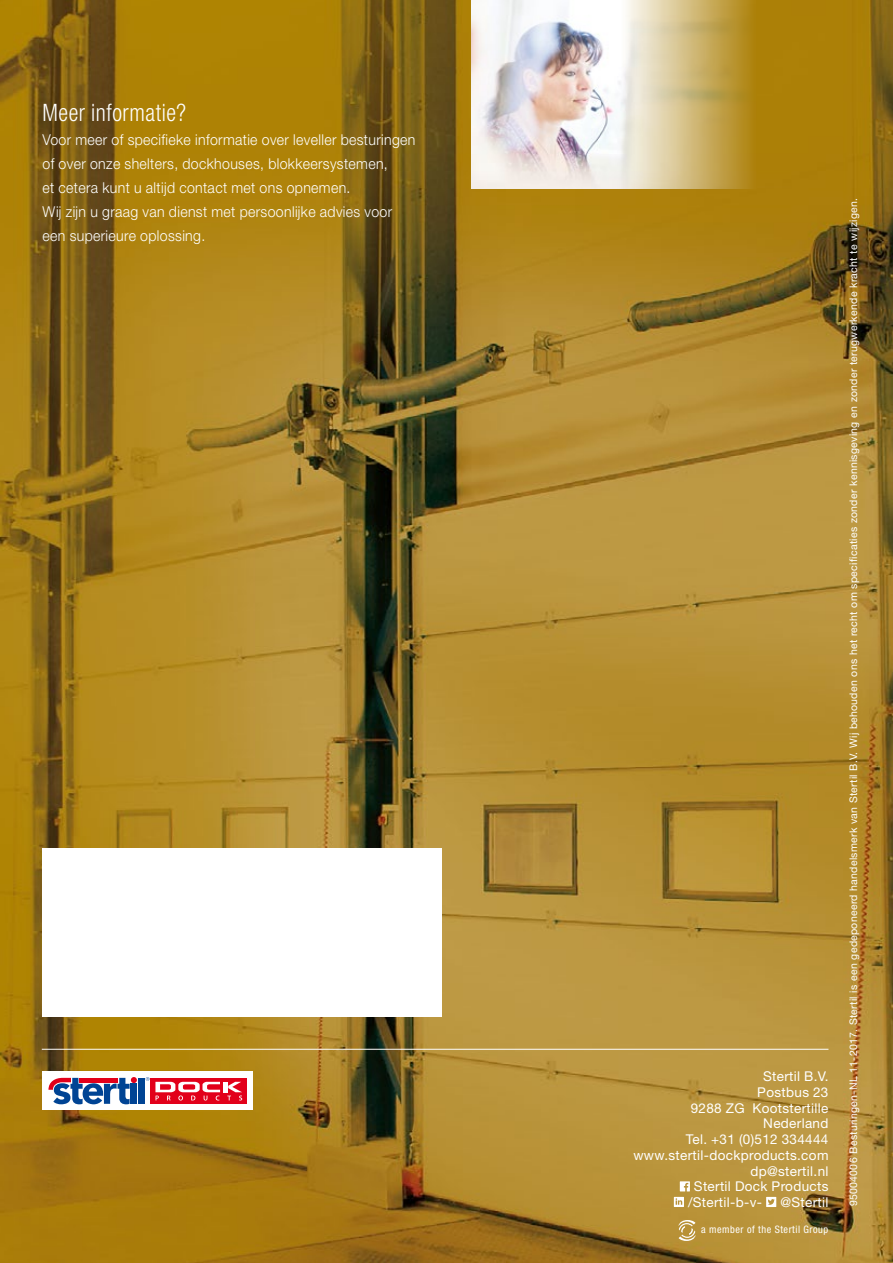
<style>
.page{position:relative;width:893px;height:1263px;background:#fff}
.page>*{position:absolute;margin:0;border:0;box-sizing:border-box;transform-origin:0 0}
.t1{font:300 condensed 24px "Helvetica Neue LT Std";letter-spacing:.025em;color:#fff;scale:.94 1}
.t2{font:300 15px/24px "Helvetica Neue LT Std";letter-spacing:.025em;color:#fff;scale:.94 1}
.t3{font:13.5px "Helvetica Neue LT Std";letter-spacing:.025em;color:#fff}
.t4{font:10.5px "Helvetica Neue LT Std";letter-spacing:.025em;color:#fff}
.t5{font:condensed 10.35px "Helvetica Neue LT Std";letter-spacing:.05em;color:#fff}
</style>
<div class="page">
<img style="left:0;top:0;width:893px;height:1263px">
<img style="left:472px;top:0;width:283px;height:189px">
<div style="left:43px;top:1071px;width:210px;height:39px;background:#fff"></div>
<div style="left:139px;top:1078px;width:6px;height:26px;background:#004494"></div>
<svg style="left:48px;top:1077px;width:89px;height:27px"></svg>
<svg style="left:146px;top:1077px;width:3px;height:4px"></svg>
<div style="left:150px;top:1078px;width:97px;height:26px;background:#e2001a"></div>
<hr style="left:223px;top:1082px;width:4px;height:10px;background:#fff">
<svg style="left:155px;top:1082px;width:65px;height:18px"></svg>
<svg style="left:227px;top:1082px;width:15px;height:18px"></svg>
<svg style="left:678px;top:1220px;width:18px;height:21px"></svg>
<svg style="left:680px;top:1181px;width:10px;height:10px"></svg>
<svg style="left:674px;top:1197px;width:10px;height:10px"></svg>
<svg style="left:766px;top:1197px;width:10px;height:10px"></svg>
<hr style="left:42px;top:1049px;width:786px;height:1px;background:#fff">
<div style="left:43px;top:849px;width:399px;height:168px;background:#fff"></div>
<h1 class="t1" style="left:43px;top:99px;width:154px">Meer informatie?</h1>
<p class="t2" style="left:43px;top:127px;width:398px">Voor meer of specifieke informatie over leveller besturingen of over onze shelters, dockhouses, blokkeersystemen,<br>et cetera kunt u altijd contact met ons opnemen.<br>Wij zijn u graag van dienst met persoonlijke advies voor een superieure oplossing.</p>
<p class="t3" style="left:763px;top:1068px;width:67px">Stertil B.V.</p>
<p class="t3" style="left:757px;top:1084px;width:73px">Postbus 23</p>
<p class="t3" style="left:691px;top:1100px;width:139px">9288 ZG Kootstertille</p>
<p class="t3" style="left:763px;top:1115px;width:67px">Nederland</p>
<p class="t3" style="left:686px;top:1131px;width:144px">Tel. +31 (0)512 334444</p>
<p class="t3" style="left:633px;top:1147px;width:197px">www.stertil-dockproducts.com</p>
<p class="t3" style="left:750px;top:1163px;width:80px">dp@stertil.nl</p>
<p class="t3" style="left:694px;top:1178px;width:136px">Stertil Dock Products</p>
<p class="t3" style="left:688px;top:1194px;width:76px">/Stertil-b-v-</p>
<p class="t3" style="left:780px;top:1194px;width:50px">@Stertil</p>
<p class="t5" style="left:701px;top:1223px;width:129px">a member of the Stertil Group</p>
<p class="t4" style="left:847px;top:1206px;width:1009px;rotate:-90deg">95004006 Besturingen-NL 11-2017. Stertil is een gedeponeerd handelsmerk van Stertil B.V. Wij behouden ons het recht om specificaties zonder kennisgeving en zonder terugwerkende kracht te wijzigen.</p>
</div>
